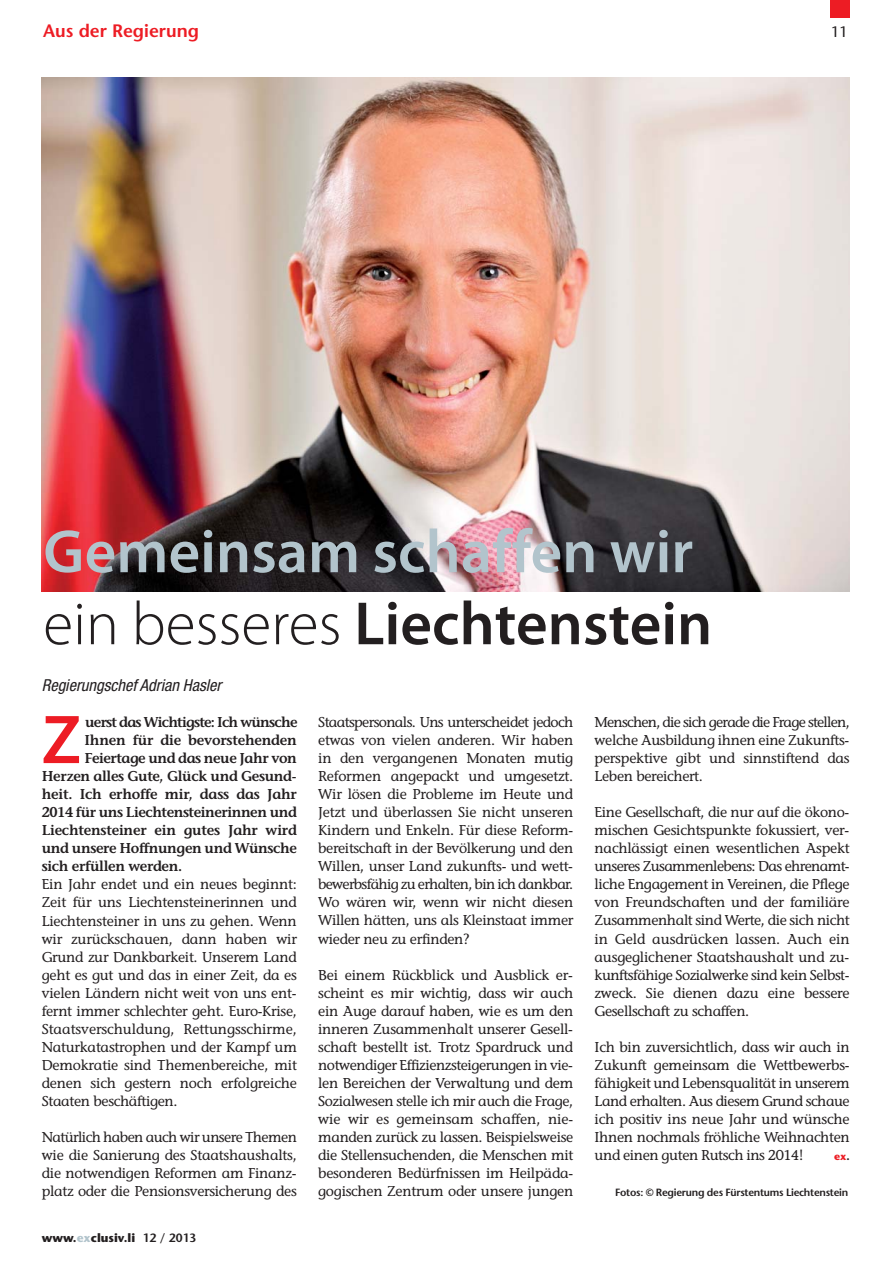
<style>
.page{position:relative;width:893px;height:1263px;background:#fff}
.page>*{position:absolute;margin:0;border:0;box-sizing:border-box;transform-origin:0 0}
.t1{font:600 69.6px "Myriad Pro";color:#ed1c24}
.t2{font:600 61.5px/72px "Myriad Pro";color:#b2c4cc}
.t3{font:600 18px "Stone Sans";color:#ed1c24}
.t4{font:italic condensed 16.5px "Helvetica Neue LT Std";color:#231f20}
.t5{font:15px "Stone Sans";color:#231f20}
.t6{font:500 14.25px/18px "Stone Informal Std";letter-spacing:-.02em;color:#231f20;text-align:justify}
.t7{font:600 14.25px "Stone Informal Std";letter-spacing:-.025em;color:#231f20}
.t8{font:600 14.25px "Stone Informal Std";letter-spacing:-.05em;color:#231f20}
.t9{font:700 12px "Stone Sans";color:#231f20}
.t10{font:600 10.5px "Stone Sans";letter-spacing:-.025em;color:#231f20}
.t11{font:700 10.5px "Stone Sans";color:#ed1c24}
.s1{font-weight:300;color:#231f20}
.s2{color:#231f20}
.s3{color:#b2c4cc}
.s4{font-weight:600}
</style>
<div class="page">
<div style="left:831px;top:0;width:19px;height:18px;background:#ed1c24"></div>
<img style="left:42px;top:77px;width:808px;height:515px">
<p class="t3" style="left:43px;top:24px;width:157px">Aus der Regierung</p>
<p class="t5" style="left:831px;top:26px;width:19px">11</p>
<h2 class="t2" style="left:43px;top:515px;width:670px">Gemeinsam schaffen wir <span class="s1">ein besseres</span> <span class="s2">Liechtenstein</span></h2>
<p class="t4" style="left:42px;top:679px;width:181px">Regierungschef Adrian Hasler</p>
<h1 class="t1" style="left:42px;top:698px;width:41px">Z</h1>
<p class="t8" style="left:85px;top:716px;width:214px">uerst das Wichtigste: Ich wünsche</p>
<p class="t7" style="left:85px;top:734px;width:214px">Ihnen für die bevorstehenden</p>
<p class="t7" style="left:85px;top:752px;width:214px">Feiertage und das neue Jahr von</p>
<p class="t7" style="left:42px;top:770px;width:256px">Herzen alles Gute, Glück und Gesund-</p>
<p class="t7" style="left:42px;top:788px;width:257px">heit. Ich erhoffe mir, dass das Jahr</p>
<p class="t7" style="left:42px;top:806px;width:257px">2014 für uns Liechtensteinerinnen und</p>
<p class="t7" style="left:42px;top:824px;width:257px">Liechtensteiner ein gutes Jahr wird</p>
<p class="t7" style="left:42px;top:842px;width:257px">und unsere Hoffnungen und Wünsche</p>
<p class="t7" style="left:42px;top:860px;width:142px">sich erfüllen werden.</p>
<p class="t6" style="left:42px;top:876px;width:257px">Ein Jahr endet und ein neues beginnt:<br>Zeit für uns Liechtensteinerinnen und Liechtensteiner in uns zu gehen. Wenn wir zurückschauen, dann haben wir Grund zur Dankbarkeit. Unserem Land geht es gut und das in einer Zeit, da es vielen Ländern nicht weit von uns ent&shy;fernt immer schlechter geht. Euro-Krise, Staatsverschuldung, Rettungsschirme, Naturkatastrophen und der Kampf um Demokratie sind Themenbereiche, mit denen sich gestern noch erfolgreiche Staaten beschäftigen.</p>
<p class="t6" style="left:42px;top:1129px;width:257px">Natürlich haben auch wir unsere Themen wie die Sanierung des Staatshaushalts, die notwendigen Reformen am Finanz&shy;platz oder die Pensionsversicherung des</p>
<p class="t9" style="left:42px;top:1233px;width:156px">www.<span class="s3">ex</span>clusiv.li <span class="s4">12 / 2013</span></p>
<p class="t6" style="left:318px;top:714px;width:257px">Staatspersonals. Uns unterscheidet jedoch etwas von vielen anderen. Wir haben in den vergangenen Monaten mutig Reformen angepackt und umgesetzt.<br>Wir lösen die Probleme im Heute und Jetzt und überlassen Sie nicht unseren Kindern und Enkeln. Für diese Reform&shy;bereitschaft in der Bevölkerung und den Willen, unser Land zukunfts- und wett&shy;bewerbsfähig zu erhalten, bin ich dankbar.<br>Wo wären wir, wenn wir nicht diesen Willen hätten, uns als Kleinstaat immer wieder neu zu erfinden?</p>
<p class="t6" style="left:318px;top:967px;width:257px">Bei einem Rückblick und Ausblick er&shy;scheint es mir wichtig, dass wir auch ein Auge darauf haben, wie es um den inneren Zusammenhalt unserer Gesell&shy;schaft bestellt ist. Trotz Spardruck und notwendiger Effizienzsteigerungen in vie&shy;len Bereichen der Verwaltung und dem Sozialwesen stelle ich mir auch die Frage, wie wir es gemeinsam schaffen, nie&shy;manden zurück zu lassen. Beispielsweise die Stellensuchenden, die Menschen mit besonderen Bedürfnissen im Heilpäda&shy;gogischen Zentrum oder unsere jungen</p>
<p class="t6" style="left:595px;top:714px;width:257px">Menschen, die sich gerade die Frage stellen, welche Ausbildung ihnen eine Zukunfts&shy;perspektive gibt und sinnstiftend das Leben bereichert.</p>
<p class="t6" style="left:595px;top:804px;width:257px">Eine Gesellschaft, die nur auf die ökono&shy;mischen Gesichtspunkte fokussiert, ver&shy;nachlässigt einen wesentlichen Aspekt unseres Zusammenlebens: Das ehrenamt&shy;liche Engagement in Vereinen, die Pflege von Freundschaften und der familiäre Zusammenhalt sind Werte, die sich nicht in Geld ausdrücken lassen. Auch ein ausgeglichener Staatshaushalt und zu&shy;kunftsfähige Sozialwerke sind kein Selbst&shy;zweck. Sie dienen dazu eine bessere Gesellschaft zu schaffen.</p>
<p class="t6" style="left:595px;top:1039px;width:257px">Ich bin zuversichtlich, dass wir auch in Zukunft gemeinsam die Wettbewerbs&shy;fähigkeit und Lebensqualität in unserem Land erhalten. Aus diesem Grund schaue ich positiv ins neue Jahr und wünsche Ihnen nochmals fröhliche Weihnachten und einen guten Rutsch ins 2014!</p>
<p class="t11" style="left:834px;top:1152px;width:17px">ex<span class="s2">.</span></p>
<p class="t10" style="left:615px;top:1188px;width:235px">Fotos: © Regierung des Fürstentums Liechtenstein</p>
</div>
